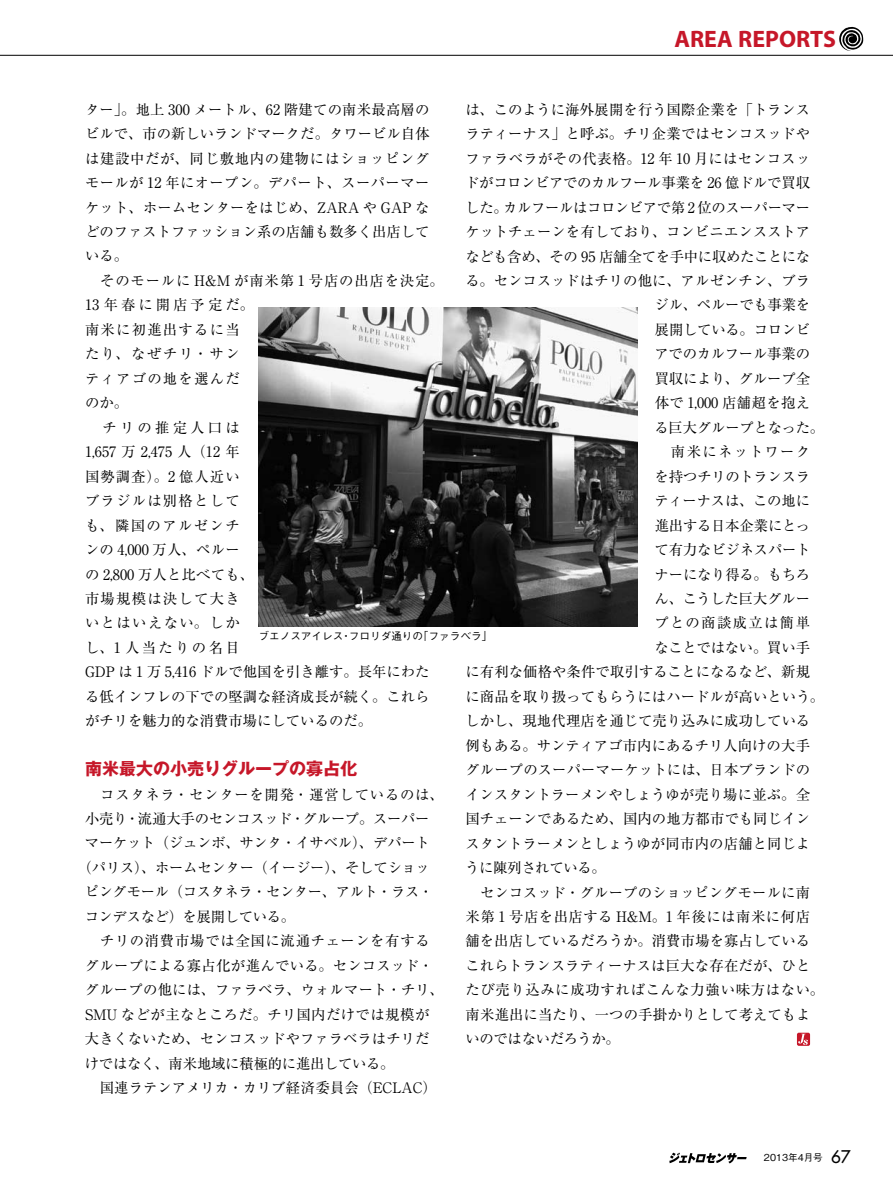
<style>
.page{position:relative;width:893px;height:1191px;background:#fff}
.page>*{position:absolute;margin:0;border:0;box-sizing:border-box;transform-origin:0 0}
.t1{font:700 23.85px "Myriad Pro";color:#c61729}
.t2{font:700 16.95px "Gothic MB101 Pro";color:#c61729}
.t3{font:14.4px/24.5px "Ryumin Pro";color:#000}
.t4{font:14.4px "Ryumin Pro";letter-spacing:-.02em;color:#000}
.t5{font:14.4px "Ryumin Pro";letter-spacing:-.025em;color:#000}
.t6{font:14.4px "Ryumin Pro";letter-spacing:.02em;color:#000}
.t7{font:14.4px "Ryumin Pro";letter-spacing:.05em;color:#000}
.t8{font:14.4px "Ryumin Pro";letter-spacing:-.03em;color:#000}
.t9{font:14.4px "Ryumin Pro";letter-spacing:.03em;color:#000}
.t10{font:14.4px "Ryumin Pro";letter-spacing:.04em;color:#000}
.t11{font:14.4px "Ryumin Pro";letter-spacing:.045em;color:#000}
.t12{font:14.4px "Ryumin Pro";letter-spacing:.095em;color:#000}
.t13{font:14.4px "Ryumin Pro";letter-spacing:.025em;color:#000}
.t14{font:500 10.65px "Gothic BBB Pro";color:#000}
.t15{font:500 9.6px "Gothic BBB Pro";color:#000}
.s1{font-family:"Futura";font-weight:400;font-size:16.95px}
</style>
<div class="page">
<svg style="left:669px;top:1152px;width:78px;height:11px"></svg>
<hr style="left:0;top:55px;width:893px;height:1px;background:#000">
<svg style="left:839px;top:27px;width:25px;height:24px"></svg>
<div style="left:797px;top:1032px;width:13px;height:13px;background:#c61729;border-radius:2px"></div>
<svg style="left:798px;top:1033px;width:10px;height:12px"></svg>
<img style="left:258px;top:307px;width:379px;height:319px">
<h1 class="t1" style="left:674px;top:23px;width:163px">AREA REPORTS</h1>
<p class="t3" style="left:465px;top:96px;width:346px">は、このように海外展開を行う国際企業を「トランス</p>
<p class="t3" style="left:465px;top:121px;width:346px">ラティーナス」と呼ぶ。チリ企業ではセンコスッドや</p>
<p class="t6" style="left:465px;top:147px;width:346px">ファラベラがその代表格。12 年 10 月にはセンコスッ</p>
<p class="t4" style="left:465px;top:171px;width:346px">ドがコロンビアでのカルフール事業を 26 億ドルで買収</p>
<p class="t5" style="left:465px;top:196px;width:346px">した。カルフールはコロンビアで第 2 位のスーパーマー</p>
<p class="t3" style="left:465px;top:218px;width:346px">ケットチェーンを有しており、コンビニエンスストア</p>
<p class="t4" style="left:465px;top:245px;width:346px">なども含め、その 95 店舗全てを手中に収めたことにな</p>
<p class="t3" style="left:465px;top:267px;width:346px">る。センコスッドはチリの他に、アルゼンチン、ブラ</p>
<p class="t3" style="left:654px;top:292px;width:157px">ジル、ペルーでも事業を</p>
<p class="t3" style="left:655px;top:316px;width:157px">展開している。コロンビ</p>
<p class="t4" style="left:654px;top:343px;width:157px">アでのカルフール事業の</p>
<p class="t3" style="left:655px;top:365px;width:157px">買収により、グループ全</p>
<p class="t13" style="left:655px;top:391px;width:157px">体で 1,000 店舗超を抱え</p>
<p class="t3" style="left:654px;top:414px;width:171px">る巨大グループとなった。</p>
<p class="t12" style="left:655px;top:440px;width:157px">　南米にネットワーク</p>
<p class="t3" style="left:654px;top:463px;width:157px">を持つチリのトランスラ</p>
<p class="t3" style="left:654px;top:487px;width:157px">ティーナスは、この地に</p>
<p class="t3" style="left:655px;top:512px;width:157px">進出する日本企業にとっ</p>
<p class="t3" style="left:655px;top:536px;width:157px">て有力なビジネスパート</p>
<p class="t3" style="left:655px;top:561px;width:157px">ナーになり得る。もちろ</p>
<p class="t3" style="left:655px;top:585px;width:157px">ん、こうした巨大グルー</p>
<p class="t12" style="left:654px;top:612px;width:157px">プとの商談成立は簡単</p>
<p class="t3" style="left:654px;top:634px;width:157px">なことではない。買い手</p>
<p class="t3" style="left:465px;top:659px;width:346px">に有利な価格や条件で取引することになるなど、新規</p>
<p class="t3" style="left:465px;top:683px;width:360px">に商品を取り扱ってもらうにはハードルが高いという。</p>
<p class="t3" style="left:465px;top:707px;width:347px">しかし、現地代理店を通じて売り込みに成功している</p>
<p class="t3" style="left:466px;top:732px;width:346px">例もある。サンティアゴ市内にあるチリ人向けの大手</p>
<p class="t3" style="left:465px;top:756px;width:346px">グループのスーパーマーケットには、日本ブランドの</p>
<p class="t3" style="left:465px;top:781px;width:346px">インスタントラーメンやしょうゆが売り場に並ぶ。全</p>
<p class="t3" style="left:465px;top:805px;width:346px">国チェーンであるため、国内の地方都市でも同じイン</p>
<p class="t3" style="left:465px;top:830px;width:346px">スタントラーメンとしょうゆが同市内の店舗と同じよ</p>
<p class="t5" style="left:465px;top:856px;width:142px">うに陳列されている。</p>
<p class="t3" style="left:466px;top:879px;width:346px">　センコスッド・グループのショッピングモールに南</p>
<p class="t10" style="left:465px;top:905px;width:346px">米第 1 号店を出店する H&amp;M。1 年後には南米に何店</p>
<p class="t3" style="left:466px;top:928px;width:346px">舗を出店しているだろうか。消費市場を寡占している</p>
<p class="t3" style="left:465px;top:952px;width:346px">これらトランスラティーナスは巨大な存在だが、ひと</p>
<p class="t11" style="left:465px;top:978px;width:360px">たび売り込みに成功すればこんな力強い味方はない。</p>
<p class="t3" style="left:466px;top:1001px;width:346px">南米進出に当たり、一つの手掛かりとして考えてもよ</p>
<p class="t4" style="left:465px;top:1027px;width:156px">いのではないだろうか。</p>
<p class="t3" style="left:85px;top:96px;width:360px">ター」。地上 300 メートル、62 階建ての南米最高層のビルで、市の新しいランドマークだ。タワービル自体は建設中だが、同じ敷地内の建物にはショッピングモールが 12 年にオープン。デパート、スーパーマーケット、ホームセンターをはじめ、ZARA や GAP などのファストファッション系の店舗も数多く出店している。<br>　そのモールに H&amp;M が南米第 1 号店の出店を決定。<br>13年春に開店予定だ。<br>南米に初進出するに当<br>たり、なぜチリ・サン<br>ティアゴの地を選んだ<br>のか。<br>　チリの推定人口は<br>1,657 万 2,475 人（12 年<br>国勢調査）。2 億人近い<br>ブラジルは別格として<br>も、隣国のアルゼンチ<br>ンの 4,000 万人、ペルー<br>の 2,800 万人と比べても、<br>市場規模は決して大き<br>いとはいえない。しか<br>し、1 人当たりの名目<br>GDP は 1 万 5,416 ドルで他国を引き離す。長年にわたる低インフレの下での堅調な経済成長が続く。これらがチリを魅力的な消費市場にしているのだ。</p>
<p class="t2" style="left:85px;top:754px;width:274px">南米最大の小売りグループの寡占化</p>
<p class="t7" style="left:85px;top:783px;width:360px">　コスタネラ・センターを開発・運営しているのは、</p>
<p class="t4" style="left:85px;top:807px;width:346px">小売り・流通大手のセンコスッド・グループ。スーパー</p>
<p class="t3" style="left:85px;top:830px;width:346px">マーケット（ジュンボ、サンタ・イサベル）、デパート</p>
<p class="t4" style="left:78px;top:856px;width:354px">（パリス）、ホームセンター（イージー）、そしてショッ</p>
<p class="t8" style="left:85px;top:880px;width:350px">ピングモール（コスタネラ・センター、アルト・ラス・</p>
<p class="t5" style="left:85px;top:905px;width:212px">コンデスなど）を展開している。</p>
<p class="t7" style="left:85px;top:929px;width:346px">　チリの消費市場では全国に流通チェーンを有する</p>
<p class="t6" style="left:85px;top:954px;width:350px">グループによる寡占化が進んでいる。センコスッド・</p>
<p class="t3" style="left:85px;top:976px;width:360px">グループの他には、ファラベラ、ウォルマート・チリ、</p>
<p class="t9" style="left:85px;top:1003px;width:346px">SMU などが主なところだ。チリ国内だけでは規模が</p>
<p class="t3" style="left:85px;top:1025px;width:346px">大きくないため、センコスッドやファラベラはチリだ</p>
<p class="t4" style="left:85px;top:1052px;width:311px">けではなく、南米地域に積極的に進出している。</p>
<p class="t3" style="left:85px;top:1074px;width:353px">　国連ラテンアメリカ・カリブ経済委員会（ECLAC）</p>
<p class="t14" style="left:258px;top:628px;width:235px">ブエノスアイレス・フロリダ通りの「ファラベラ」</p>
<p class="t15" style="left:764px;top:1149px;width:88px">2013年4月号 <span class="s1">67</span></p>
</div>
